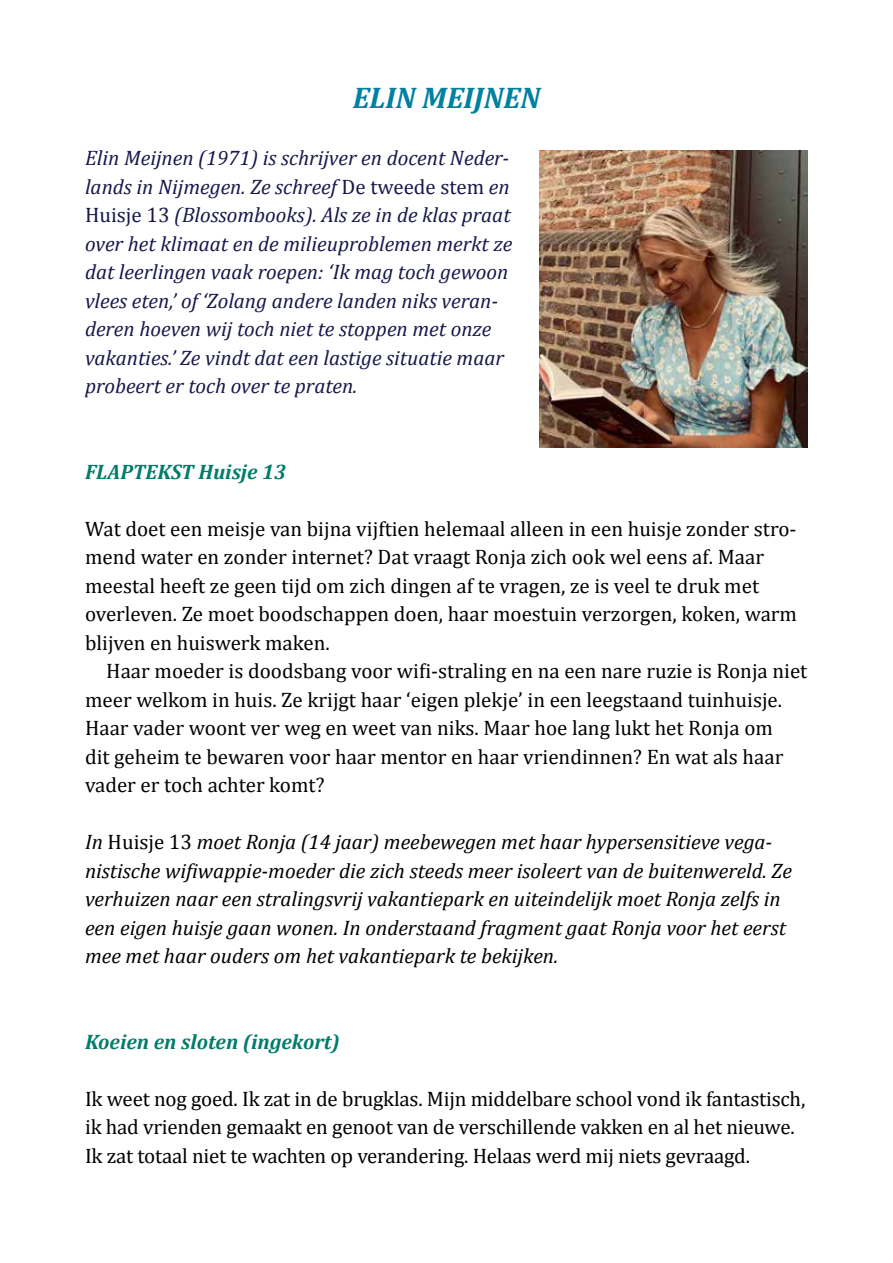
<style>
.page{position:relative;width:893px;height:1263px;background:#fff}
.page>*{position:absolute;margin:0;border:0;box-sizing:border-box;transform-origin:0 0}
.t1{font:italic 700 30px "Cambria";color:#0081a0}
.t2{font:21px/28.5px "Cambria";color:#000}
.t3{font:italic 21px/28.5px "Cambria";color:#17174b}
.t4{font:italic 21px/28.5px "Cambria";color:#000}
.t5{font:italic 700 21px "Cambria";color:#007d6a}
.s1{font-style:normal}
</style>
<div class="page">
<img style="left:540px;top:150px;width:268px;height:297px">
<h1 class="t1" style="left:353px;top:80px;width:189px">ELIN MEIJNEN</h1>
<p class="t3" style="left:85px;top:143px;width:429px">Elin Meijnen (1971) is schrijver en docent Neder&shy;lands in Nijmegen. Ze schreef <span class="s1">De tweede stem</span> en <span class="s1">Huisje 13</span> (Blossombooks). Als ze in de klas praat over het klimaat en de milieuproblemen merkt ze dat leerlingen vaak roepen: ‘Ik mag toch gewoon vlees eten,’ of ‘Zolang andere landen niks veran&shy;deren hoeven wij toch niet te stoppen met onze vakanties.’ Ze vindt dat een lastige situatie maar probeert er toch over te praten.</p>
<p class="t5" style="left:85px;top:459px;width:203px">FLAPTEKST Huisje 13</p>
<p class="t2" style="left:85px;top:514px;width:714px">Wat doet een meisje van bijna vijftien helemaal alleen in een huisje zonder stro&shy;mend water en zonder internet? Dat vraagt Ronja zich ook wel eens af. Maar meestal heeft ze geen tijd om zich dingen af te vragen, ze is veel te druk met overleven. Ze moet boodschappen doen, haar moestuin verzorgen, koken, warm blijven en huiswerk maken.</p>
<p class="t2" style="left:85px;top:656px;width:724px;text-indent:21px">Haar moeder is doodsbang voor wifi-straling en na een nare ruzie is Ronja niet meer welkom in huis. Ze krijgt haar ‘eigen plekje’ in een leegstaand tuinhuisje.<br>Haar vader woont ver weg en weet van niks. Maar hoe lang lukt het Ronja om<br>dit geheim te bewaren voor haar mentor en haar vriendinnen? En wat als haar vader er toch achter komt?</p>
<p class="t4" style="left:85px;top:827px;width:708px">In <span class="s1">Huisje 13</span> moet Ronja (14 jaar) meebewegen met haar hypersensitieve vega&shy;nistische wifiwappie-moeder die zich steeds meer isoleert van de buitenwereld. Ze verhuizen naar een stralingsvrij vakantiepark en uiteindelijk moet Ronja zelfs in een eigen huisje gaan wonen. In onderstaand fragment gaat Ronja voor het eerst mee met haar ouders om het vakantiepark te bekijken.</p>
<p class="t5" style="left:85px;top:1029px;width:256px">Koeien en sloten (ingekort)</p>
<p class="t2" style="left:85px;top:1084px;width:722px">Ik weet nog goed. Ik zat in de brugklas. Mijn middelbare school vond ik fantastisch, ik had vrienden gemaakt en genoot van de verschillende vakken en al het nieuwe.<br>Ik zat totaal niet te wachten op verandering. Helaas werd mij niets gevraagd.</p>
</div>
